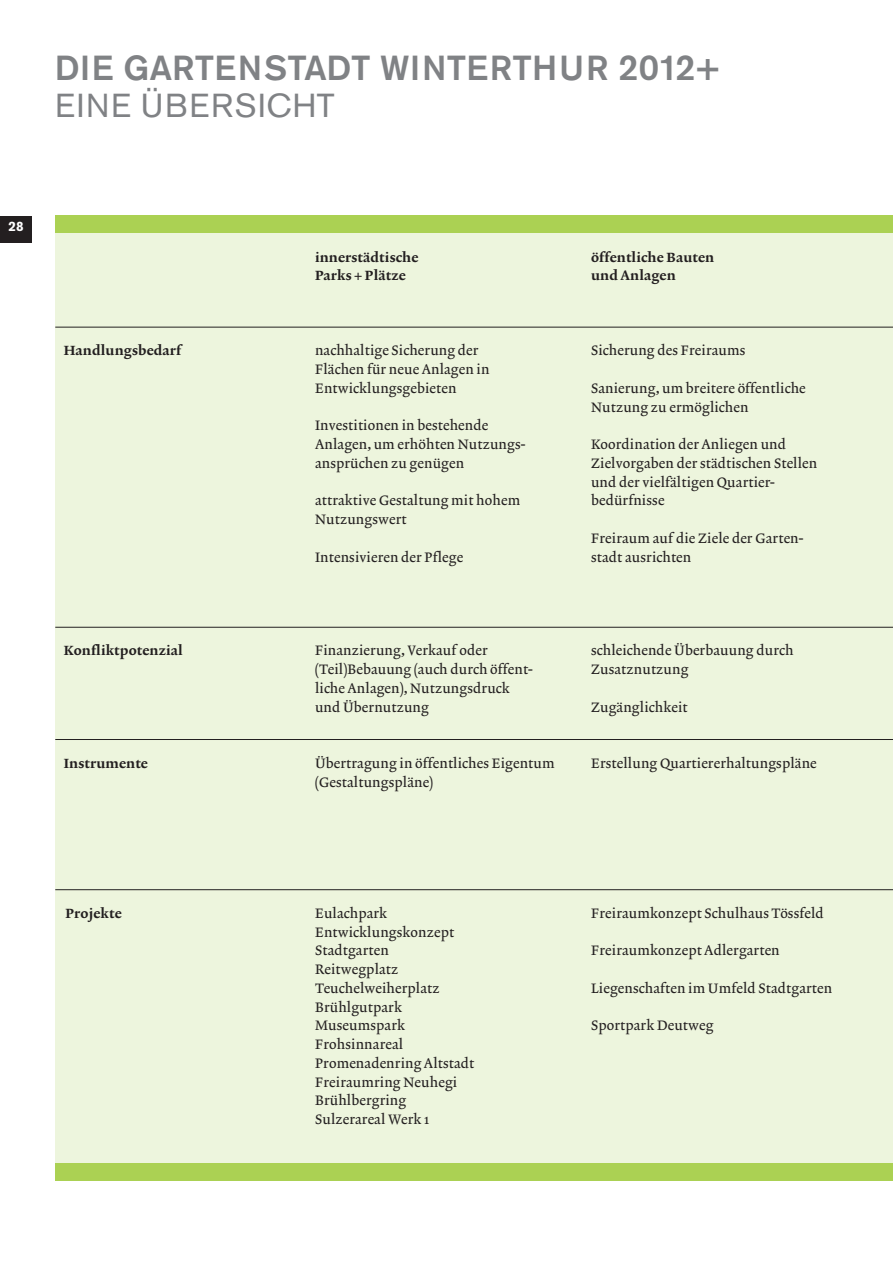
<style>
.page{position:relative;width:893px;height:1263px;background:#fff}
.page>*{position:absolute;margin:0;border:0;box-sizing:border-box;transform-origin:0 0}
.t1{font:500 34.5px "Akzidenz Grotesk BE";letter-spacing:.01em;color:#808285}
.t2{font:33px "Akzidenz Grotesk BE";letter-spacing:.05em;color:#808285}
.t3{font:13.8px/18.8px "Lexicon No 2 Roman A Txt";letter-spacing:.01em;color:#231f20}
.t4{font:13.5px/18.8px "Lexicon No 2 Roman D Txt";letter-spacing:.01em;color:#231f20}
.t5{font:13.5px "Lexicon No 2 Roman D Tab";letter-spacing:.01em;color:#231f20}
.t6{font:700 13.5px "Akzidenz Grotesk BE";color:#fff}
.s1{font-size:36px}
</style>
<div class="page">
<div style="left:55px;top:223px;width:838px;height:947px;background:#edf5dd"></div>
<div style="left:0;top:216px;width:32px;height:27px;background:#231f20"></div>
<div style="left:55px;top:216px;width:838px;height:17px;background:#abd153"></div>
<div style="left:55px;top:1163px;width:838px;height:17px;background:#abd153"></div>
<hr style="left:55px;top:327px;width:838px;height:1px;background:#231f20">
<hr style="left:55px;top:627px;width:838px;height:1px;background:#231f20">
<hr style="left:55px;top:739px;width:838px;height:1px;background:#231f20">
<hr style="left:55px;top:889px;width:838px;height:1px;background:#231f20">
<h1 class="t1" style="left:55px;top:56px;width:666px">DIE GARTENSTADT WINTERTHUR <span class="s1">2012+</span></h1>
<h2 class="t2" style="left:55px;top:94px;width:281px">EINE ÜBERSICHT</h2>
<p class="t6" style="left:9px;top:221px;width:17px">28</p>
<p class="t5" style="left:64px;top:346px;width:119px">Handlungsbedarf</p>
<p class="t4" style="left:64px;top:642px;width:121px">Konfliktpotenzial</p>
<p class="t4" style="left:64px;top:755px;width:86px">Instrumente</p>
<p class="t4" style="left:315px;top:248px;width:105px">innerstädtische<br>Parks + Plätze</p>
<p class="t3" style="left:315px;top:342px;width:176px">nachhaltige Sicherung der<br>Flächen für neue Anlagen in<br>Entwicklungsgebieten</p>
<p class="t3" style="left:315px;top:417px;width:212px">Investitionen in bestehende<br>Anlagen, um erhöhten Nutzungs&shy;ansprüchen zu genügen</p>
<p class="t3" style="left:315px;top:492px;width:207px">attraktive Gestaltung mit hohem<br>Nutzungswert</p>
<p class="t3" style="left:315px;top:548px;width:150px">Intensivieren der Pflege</p>
<p class="t3" style="left:315px;top:642px;width:219px">Finanzierung, Verkauf oder (Teil)Bebauung (auch durch öffent&shy;liche Anlagen), Nutzungsdruck und Übernutzung</p>
<p class="t4" style="left:591px;top:248px;width:125px">öffentliche Bauten und Anlagen</p>
<p class="t3" style="left:591px;top:342px;width:156px">Sicherung des Freiraums</p>
<p class="t3" style="left:591px;top:380px;width:216px">Sanierung, um breitere öffentliche<br>Nutzung zu ermöglichen</p>
<p class="t3" style="left:591px;top:436px;width:228px">Koordination der Anliegen und<br>Zielvorgaben der städtischen Stellen und der vielfältigen Quartier&shy;bedürfnisse</p>
<p class="t3" style="left:591px;top:530px;width:214px">Freiraum auf die Ziele der Garten&shy;stadt ausrichten</p>
<p class="t3" style="left:591px;top:642px;width:204px">schleichende Überbauung durch<br>Zusatznutzung</p>
<p class="t3" style="left:591px;top:698px;width:98px">Zugänglichkeit</p>
<p class="t3" style="left:315px;top:755px;width:241px">Übertragung in öffentliches Eigentum</p>
<p class="t3" style="left:591px;top:755px;width:227px">Erstellung Quartiererhaltungspläne</p>
<p class="t3" style="left:315px;top:773px;width:120px">(Gestaltungspläne)</p>
<p class="t4" style="left:65px;top:905px;width:58px">Projekte</p>
<p class="t3" style="left:315px;top:905px;width:161px">Eulachpark<br>Entwicklungskonzept<br>Stadtgarten<br>Reitwegplatz<br>Teuchelweiherplatz<br>Brühlgutpark<br>Museumspark<br>Frohsinnareal<br>Promenadenring Altstadt<br>Freiraumring Neuhegi<br>Brühlbergring<br>Sulzerareal Werk 1</p>
<p class="t3" style="left:591px;top:905px;width:234px">Freiraumkonzept Schulhaus Tössfeld</p>
<p class="t3" style="left:591px;top:942px;width:190px">Freiraumkonzept Adlergarten</p>
<p class="t3" style="left:591px;top:980px;width:243px">Liegenschaften im Umfeld Stadtgarten</p>
<p class="t3" style="left:591px;top:1017px;width:124px">Sportpark Deutweg</p>
</div>
